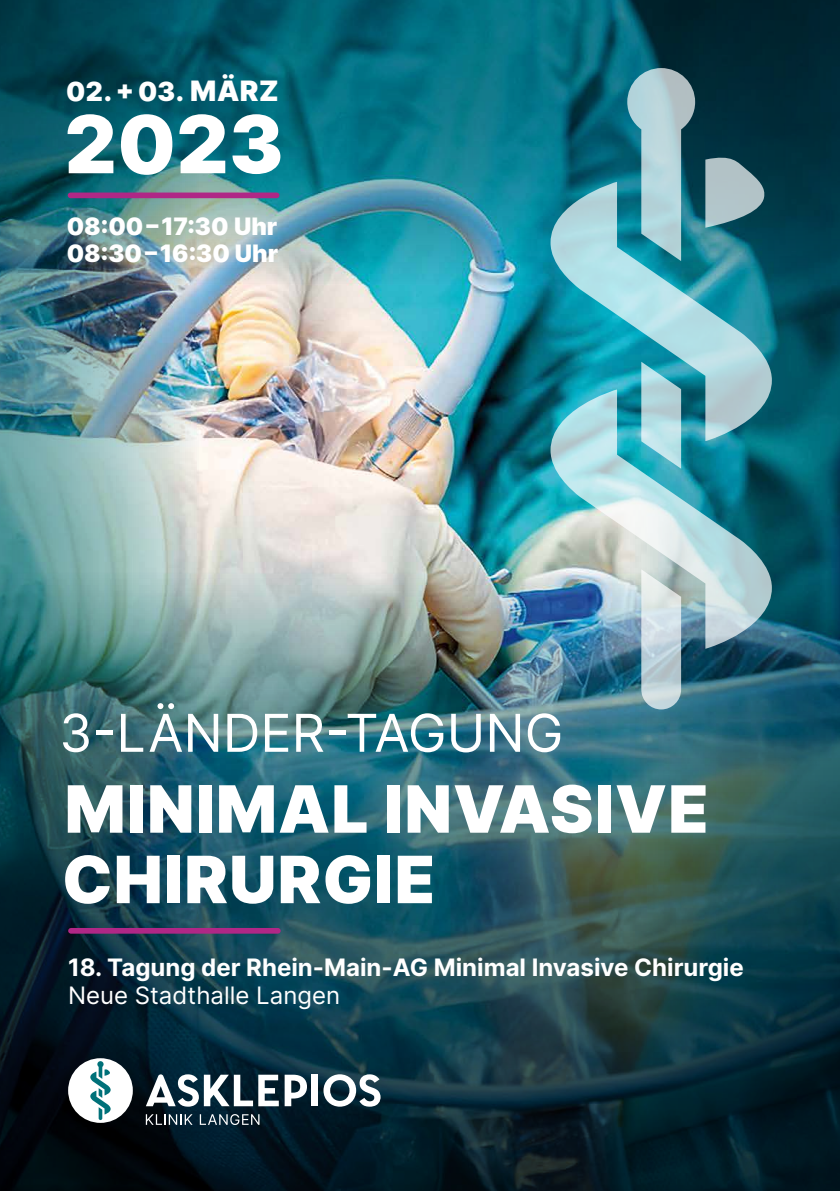
<style>
.page{position:relative;width:840px;height:1191px;background:#fff}
.page>*{position:absolute;margin:0;border:0;box-sizing:border-box;transform-origin:0 0}
.t1{font:900 80px "Inter";color:#fff}
.t2{font:900 65.2px/70.4px "Inter";letter-spacing:.02em;color:#fff}
.t3{font:52.2px "Inter";color:#fff}
.t4{font:900 26.4px "Inter";color:#fff}
.t5{font:700 24px "Inter";color:#fff}
.t6{font:900 24px/26.4px "Inter";color:#fff}
.t7{font:24px "Inter";color:#fff}
.s1{font-size:28px}
</style>
<div class="page">
<img style="left:198px;top:283px;width:352px;height:289px">
<img style="left:198px;top:572px;width:431px;height:619px">
<img style="left:0;top:283px;width:198px;height:908px">
<svg style="left:629px;top:283px;width:210px;height:908px;background:#164852"></svg>
<img style="left:0;top:0;width:839px;height:283px">
<svg style="left:146px;top:1114px;width:46px;height:10px"></svg>
<svg style="left:200px;top:1114px;width:59px;height:11px"></svg>
<svg style="left:284px;top:1074px;width:23px;height:32px"></svg>
<div style="left:311px;top:1074px;width:7px;height:32px;background:#fff"></div>
<svg style="left:323px;top:1074px;width:57px;height:32px"></svg>
<svg style="left:146px;top:1073px;width:132px;height:33px"></svg>
<div style="left:68px;top:1058px;width:65px;height:64px;background:#fff;border-radius:50%"></div>
<svg style="left:90px;top:1061px;width:21px;height:59px"></svg>
<svg style="left:641px;top:649px;width:39px;height:60px;background:#b6cad2"></svg>
<img style="left:550px;top:441px;width:221px;height:208px">
<svg style="left:641px;top:441px;width:39px;height:28px"></svg>
<svg style="left:550px;top:182px;width:221px;height:259px;background:#5caebc"></svg>
<svg style="left:705px;top:154px;width:60px;height:74px;background:#7b99a1"></svg>
<svg style="left:627px;top:68px;width:67px;height:193px;background:#74abb6"></svg>
<div style="left:70px;top:192px;width:206px;height:6px;background:#b02786"></div>
<div style="left:71px;top:928px;width:207px;height:5px;background:#b02786"></div>
<p class="t4" style="left:66px;top:73px;width:214px">02. + 03. <span class="s1">MÄRZ</span></p>
<h1 class="t1" style="left:65px;top:86px;width:220px">2023</h1>
<p class="t6" style="left:67px;top:213px;width:213px">08:00 – 17:30 Uhr<br>08:30 – 16:30 Uhr</p>
<h3 class="t3" style="left:59px;top:695px;width:505px">3-LÄNDER-TAGUNG</h3>
<h2 class="t2" style="left:62px;top:772px;width:647px">MINIMAL INVASIVE<br>CHIRURGIE</h2>
<p class="t5" style="left:68px;top:949px;width:677px">18. Tagung der Rhein-Main-AG Minimal Invasive Chirurgie</p>
<p class="t7" style="left:68px;top:977px;width:273px">Neue Stadthalle Langen</p>
</div>
